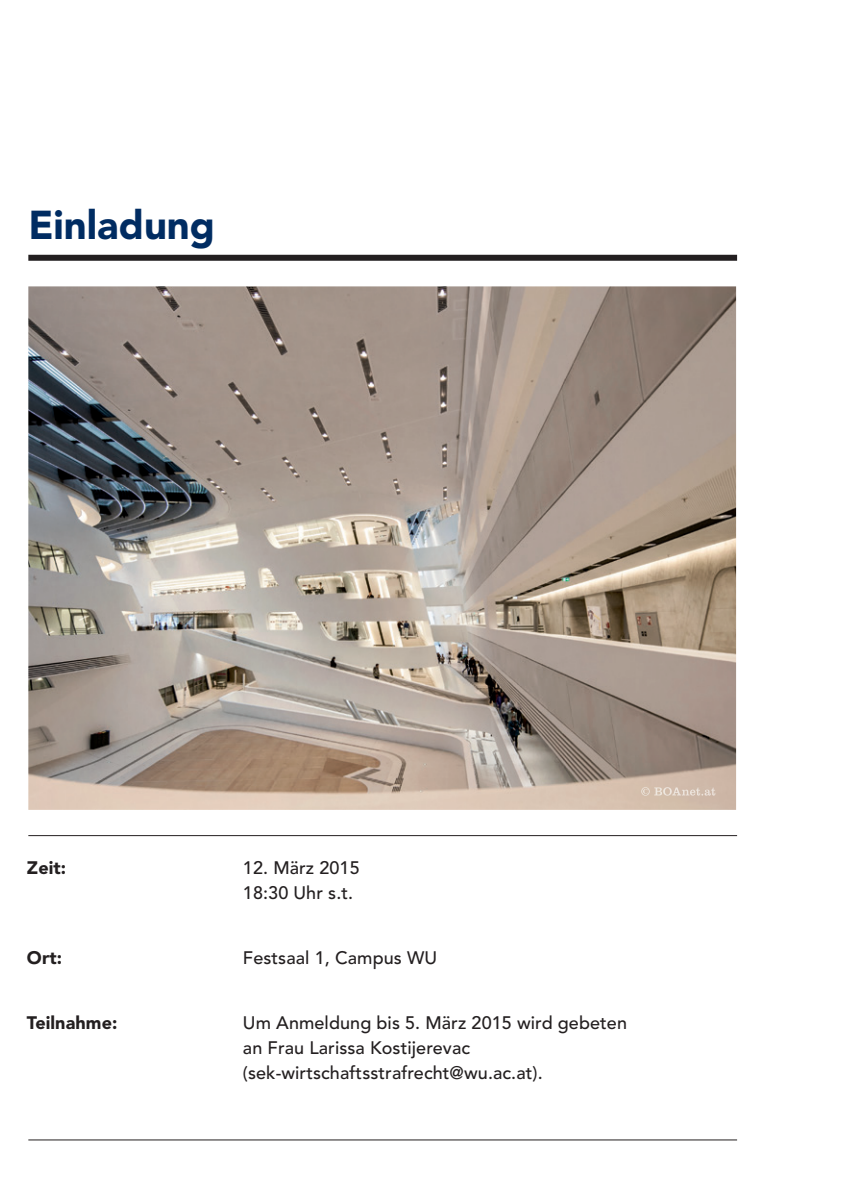
<style>
.page{position:relative;width:842px;height:1191px;background:#fff}
.page>*{position:absolute;margin:0;border:0;box-sizing:border-box;transform-origin:0 0}
.t1{font:900 40px "Avenir LT Std";color:#002c62}
.t2{font:500 18px/25px "Avenir LT Std";letter-spacing:.005em;color:#231f20}
.t3{font:900 18px "Avenir LT Std";letter-spacing:.005em;color:#231f20}
</style>
<div class="page">
<img style="left:28px;top:286px;width:708px;height:524px">
<div style="left:28px;top:255px;width:709px;height:6px;background:#231f20"></div>
<hr style="left:28px;top:1139px;width:709px;height:1px;background:#231f20">
<hr style="left:28px;top:835px;width:709px;height:1px;background:#231f20">
<img style="left:641px;top:787px;width:74px;height:8px">
<h1 class="t1" style="left:28px;top:201px;width:188px">Einladung</h1>
<p class="t3" style="left:27px;top:857px;width:41px">Zeit:</p>
<p class="t2" style="left:243px;top:856px;width:118px">12. März 2015<br>18:30 Uhr s.t.</p>
<p class="t3" style="left:27px;top:947px;width:37px">Ort:</p>
<p class="t2" style="left:243px;top:946px;width:196px">Festsaal 1, Campus WU</p>
<p class="t3" style="left:27px;top:1012px;width:92px">Teilnahme:</p>
<p class="t2" style="left:243px;top:1011px;width:386px">Um Anmeldung bis 5. März 2015 wird gebeten an Frau Larissa Kostijerevac (sek-wirtschaftsstrafrecht@wu.ac.at).</p>
</div>
